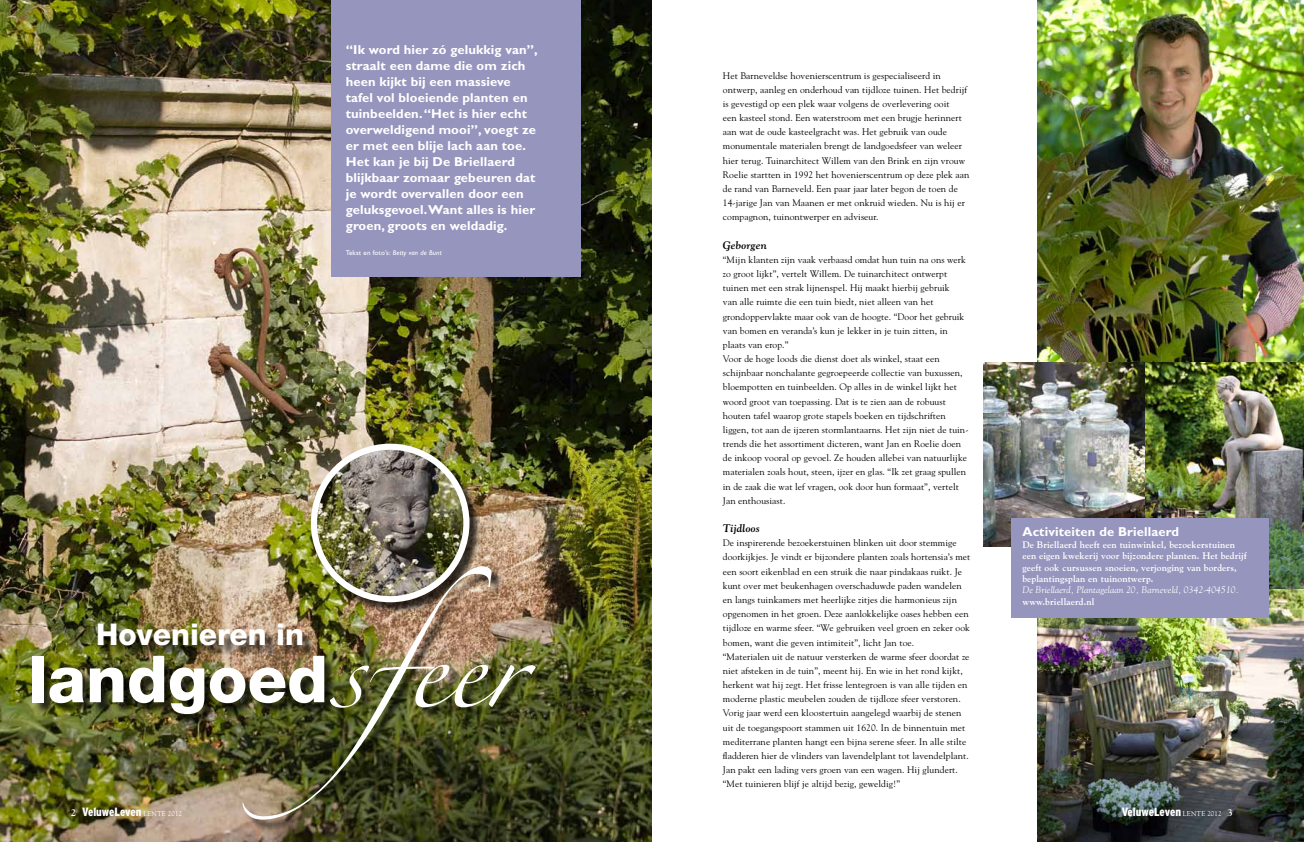
<style>
.page{position:relative;width:1304px;height:842px;background:#fff}
.page>*{position:absolute;margin:0;border:0;box-sizing:border-box;transform-origin:0 0}
.t1{font:75px "Zapfino";color:#fff}
.t2{font:800 65px "Helvetica Neue LT Std";color:#fff}
.t3{font:800 30px "Helvetica Neue LT Std";color:#fff}
.t4{font:700 13px/16px "Gill Sans Std";letter-spacing:.01em;color:#fff}
.t5{font:900 condensed 12px "Interstate";letter-spacing:-.005em;color:#fff}
.t6{font:italic 700 11px "Goudy Std";letter-spacing:.01em;color:#000}
.t7{font:9.5px/14.2px "Goudy Std";letter-spacing:.01em;color:#000}
.t8{font:700 9.5px/11.4px "Goudy Std";letter-spacing:.01em;color:#fff}
.t9{font:italic 9.5px "Goudy Std";letter-spacing:.01em;color:#fff}
.t10{font:7px "Gill Sans Std";letter-spacing:.02em;color:#fff}
.t11{font:7px "Goudy Std";letter-spacing:.02em;color:#fff}
.s1{font-style:italic}
.s2{font-family:"Goudy Std";font-weight:700;font-stretch:normal;font-size:10px}
.s3{font-family:"Goudy Std";font-weight:400;font-stretch:normal;font-size:7px}
.s4{font-weight:700;font-size:10px}
</style>
<div class="page">
<img style="left:1037px;top:589px;width:267px;height:253px">
<img style="left:0;top:0;width:652px;height:842px">
<div style="left:34px;top:657px;width:303px;height:69px;background:#000;opacity:.75"></div>
<div style="left:99px;top:625px;width:216px;height:33px;background:#000;opacity:.75"></div>
<img style="left:1037px;top:0;width:267px;height:362px">
<img style="left:984px;top:362px;width:161px;height:184px">
<img style="left:1145px;top:362px;width:159px;height:227px">
<div style="left:1011px;top:518px;width:258px;height:99px;background:#9695be"></div>
<div style="left:332px;top:0;width:249px;height:277px;background:#9695be"></div>
<div style="left:312px;top:445px;width:170px;height:170px;background:#000;opacity:.75"></div>
<img style="left:314px;top:447px;width:152px;height:152px;border-radius:76px">
<div style="left:311px;top:444px;width:159px;height:158px;border:6px solid #fff;border-radius:50%"></div>
<div style="left:245px;top:568px;width:303px;height:264px;background:#000;opacity:.75"></div>
<p class="t4" style="left:346px;top:42px;width:193px">“Ik word hier zó gelukkig van”, straalt een dame die om zich heen kijkt bij een massieve tafel vol bloeiende planten en tuinbeelden. “Het is hier echt overweldigend mooi”, voegt ze er met een blije lach aan toe.<br>Het kan je bij De Briellaerd blijkbaar zomaar gebeuren dat je wordt overvallen door een geluksgevoel. Want alles is hier groen, groots en weldadig.</p>
<p class="t10" style="left:346px;top:249px;width:97px">Tekst en foto’s: <span class="s1">Betty van de Bunt</span></p>
<p class="t7" style="left:723px;top:68px;width:248px">Het Barneveldse hovenierscentrum is gespecialiseerd in ontwerp, aanleg en onderhoud van tijdloze tuinen. Het bedrijf is gevestigd op een plek waar volgens de overlevering ooit<br>een kasteel stond. Een waterstroom met een brugje herinnert aan wat de oude kasteelgracht was. Het gebruik van oude monumentale materialen brengt de landgoedsfeer van weleer hier terug. Tuinarchitect Willem van den Brink en zijn vrouw Roelie startten in 1992 het hovenierscentrum op deze plek aan de rand van Barneveld. Een paar jaar later begon de toen de 14-jarige Jan van Maanen er met onkruid wieden. Nu is hij er compagnon, tuinontwerper en adviseur.</p>
<p class="t6" style="left:723px;top:238px;width:46px">Geborgen</p>
<p class="t7" style="left:723px;top:252px;width:247px">“Mijn klanten zijn vaak verbaasd omdat hun tuin na ons werk zo groot lijkt”, vertelt Willem. De tuinarchitect ontwerpt tuinen met een strak lijnenspel. Hij maakt hierbij gebruik<br>van alle ruimte die een tuin biedt, niet alleen van het grondoppervlakte maar ook van de hoogte. “Door het gebruik van bomen en veranda’s kun je lekker in je tuin zitten, in plaats van erop.”<br>Voor de hoge loods die dienst doet als winkel, staat een schijnbaar nonchalante gegroepeerde collectie van buxussen, bloempotten en tuinbeelden. Op alles in de winkel lijkt het woord groot van toepassing. Dat is te zien aan de robuust houten tafel waarop grote stapels boeken en tijdschriften liggen, tot aan de ijzeren stormlantaarns. Het zijn niet de tuin&shy;trends die het assortiment dicteren, want Jan en Roelie doen de inkoop vooral op gevoel. Ze houden allebei van natuurlijke materialen zoals hout, steen, ijzer en glas. “Ik zet graag spullen in de zaak die wat lef vragen, ook door hun formaat”, vertelt Jan enthousiast.</p>
<p class="t6" style="left:723px;top:521px;width:39px">Tijdloos</p>
<p class="t7" style="left:723px;top:536px;width:249px">De inspirerende bezoekerstuinen blinken uit door stemmige doorkijkjes. Je vindt er bijzondere planten zoals hortensia’s met een soort eikenblad en een struik die naar pindakaas ruikt. Je kunt over met beukenhagen overschaduwde paden wandelen en langs tuinkamers met heerlijke zitjes die harmonieus zijn opgenomen in het groen. Deze aanlokkelijke oases hebben een tijdloze en warme sfeer. “We gebruiken veel groen en zeker ook bomen, want die geven intimiteit”, licht Jan toe.<br>“Materialen uit de natuur versterken de warme sfeer doordat ze niet afsteken in de tuin”, meent hij. En wie in het rond kijkt, herkent wat hij zegt. Het frisse lentegroen is van alle tijden en moderne plastic meubelen zouden de tijdloze sfeer verstoren.<br>Vorig jaar werd een kloostertuin aangelegd waarbij de stenen uit de toegangspoort stammen uit 1620. In de binnentuin met mediterrane planten hangt een bijna serene sfeer. In alle stilte fladderen hier de vlinders van lavendelplant tot lavendelplant.<br>Jan pakt een lading vers groen van een wagen. Hij glundert. “Met tuinieren blijf je altijd bezig, geweldig!”</p>
<h3 class="t4" style="left:1022px;top:524px;width:158px">Activiteiten de Briellaerd</h3>
<p class="t8" style="left:1022px;top:539px;width:226px">De Briellaerd heeft een tuinwinkel, bezoekerstuinen een eigen kwekerij voor bijzondere planten. Het bedrijf geeft ook cursussen snoeien, verjonging van borders, beplantingsplan en tuinontwerp.</p>
<p class="t9" style="left:1022px;top:584px;width:218px">De Briellaerd, Plantagelaan 20, Barneveld, 0342-404510.</p>
<p class="t8" style="left:1022px;top:596px;width:74px">www.briellaerd.nl</p>
<h1 class="t1" style="left:331px;top:636px;width:285px">sfeer</h1>
<h3 class="t3" style="left:96px;top:616px;width:209px">Hovenieren in</h3>
<h2 class="t2" style="left:28px;top:640px;width:301px">landgoed</h2>
<p class="t5" style="left:71px;top:805px;width:83px"><span class="s2">2</span> VeluweLeven <span class="s3">Lente</span></p>
<p class="t11" style="left:168px;top:809px;width:16px">2012</p>
<p class="t5" style="left:1122px;top:805px;width:71px">VeluweLeven <span class="s3">Lente</span></p>
<p class="t11" style="left:1207px;top:809px;width:27px">2012 <span class="s4">3</span></p>
</div>
